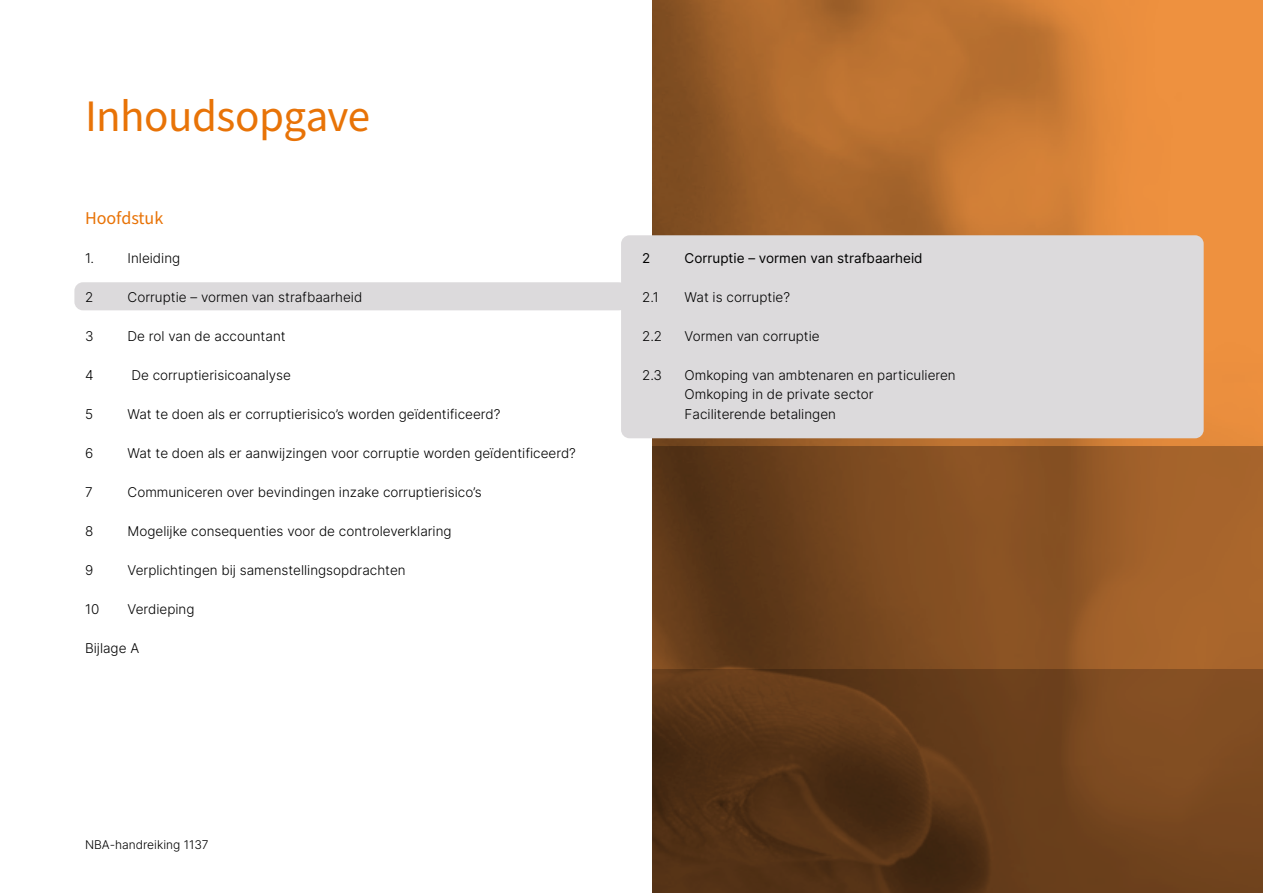
<style>
.page{position:relative;width:1263px;height:893px;background:#fff}
.page>*{position:absolute;margin:0;border:0;box-sizing:border-box;transform-origin:0 0}
.t1{font:45px "Source Sans Pro";letter-spacing:-.01em;color:#e87307}
.t2{font:18px "Source Sans Pro";color:#e87307}
.t3{font:13.5px/19.5px "Inter";color:#000}
.t4{font:12px "Inter";color:#000}
</style>
<div class="page">
<div style="left:74px;top:282px;width:553px;height:28px;background:#dcdadc;border-radius:9px"></div>
<img style="left:653px;top:0;width:610px;height:446px">
<div style="left:653px;top:446px;width:610px;height:447px;background:linear-gradient(to right,#553216,#b06a2e)"></div>
<svg style="left:653px;top:670px;width:610px;height:223px;background:#633b19"></svg>
<div style="left:621px;top:235px;width:583px;height:203px;background:#dcdadc;border-radius:9px"></div>
<h1 class="t1" style="left:85px;top:86px;width:286px">Inhoudsopgave</h1>
<h2 class="t2" style="left:85px;top:206px;width:80px">Hoofdstuk</h2>
<p class="t3" style="left:85px;top:248px;width:11px">1.</p>
<p class="t3" style="left:128px;top:248px;width:54px">Inleiding</p>
<p class="t3" style="left:85px;top:287px;width:10px">2</p>
<p class="t3" style="left:128px;top:287px;width:236px">Corruptie – vormen van strafbaarheid</p>
<p class="t3" style="left:85px;top:326px;width:10px">3</p>
<p class="t3" style="left:128px;top:326px;width:160px">De rol van de accountant</p>
<p class="t3" style="left:85px;top:365px;width:10px">4</p>
<p class="t3" style="left:131px;top:365px;width:161px">De corruptierisicoanalyse</p>
<p class="t3" style="left:85px;top:404px;width:10px">5</p>
<p class="t3" style="left:128px;top:404px;width:374px">Wat te doen als er corruptierisico’s worden geïdentificeerd?</p>
<p class="t3" style="left:85px;top:443px;width:10px">6</p>
<p class="t3" style="left:128px;top:443px;width:450px">Wat te doen als er aanwijzingen voor corruptie worden geïdentificeerd?</p>
<p class="t3" style="left:85px;top:482px;width:9px">7</p>
<p class="t3" style="left:128px;top:482px;width:355px">Communiceren over bevindingen inzake corruptierisico’s</p>
<p class="t3" style="left:85px;top:521px;width:10px">8</p>
<p class="t3" style="left:128px;top:521px;width:326px">Mogelijke consequenties voor de controleverklaring</p>
<p class="t3" style="left:85px;top:560px;width:10px">9</p>
<p class="t3" style="left:128px;top:560px;width:280px">Verplichtingen bij samenstellingsopdrachten</p>
<p class="t3" style="left:85px;top:599px;width:16px">10</p>
<p class="t3" style="left:128px;top:599px;width:69px">Verdieping</p>
<p class="t3" style="left:85px;top:638px;width:56px">Bijlage A</p>
<p class="t3" style="left:642px;top:248px;width:10px">2</p>
<p class="t3" style="left:685px;top:248px;width:240px">Corruptie – vormen van strafbaarheid</p>
<p class="t3" style="left:642px;top:287px;width:18px">2.1</p>
<p class="t3" style="left:685px;top:287px;width:107px">Wat is corruptie?</p>
<p class="t3" style="left:642px;top:326px;width:22px">2.2</p>
<p class="t3" style="left:685px;top:326px;width:137px">Vormen van corruptie</p>
<p class="t3" style="left:642px;top:365px;width:21px">2.3</p>
<p class="t3" style="left:685px;top:365px;width:273px">Omkoping van ambtenaren en particulieren<br>Omkoping in de private sector<br>Faciliterende betalingen</p>
<p class="t4" style="left:85px;top:836px;width:125px">NBA-handreiking 1137</p>
</div>
